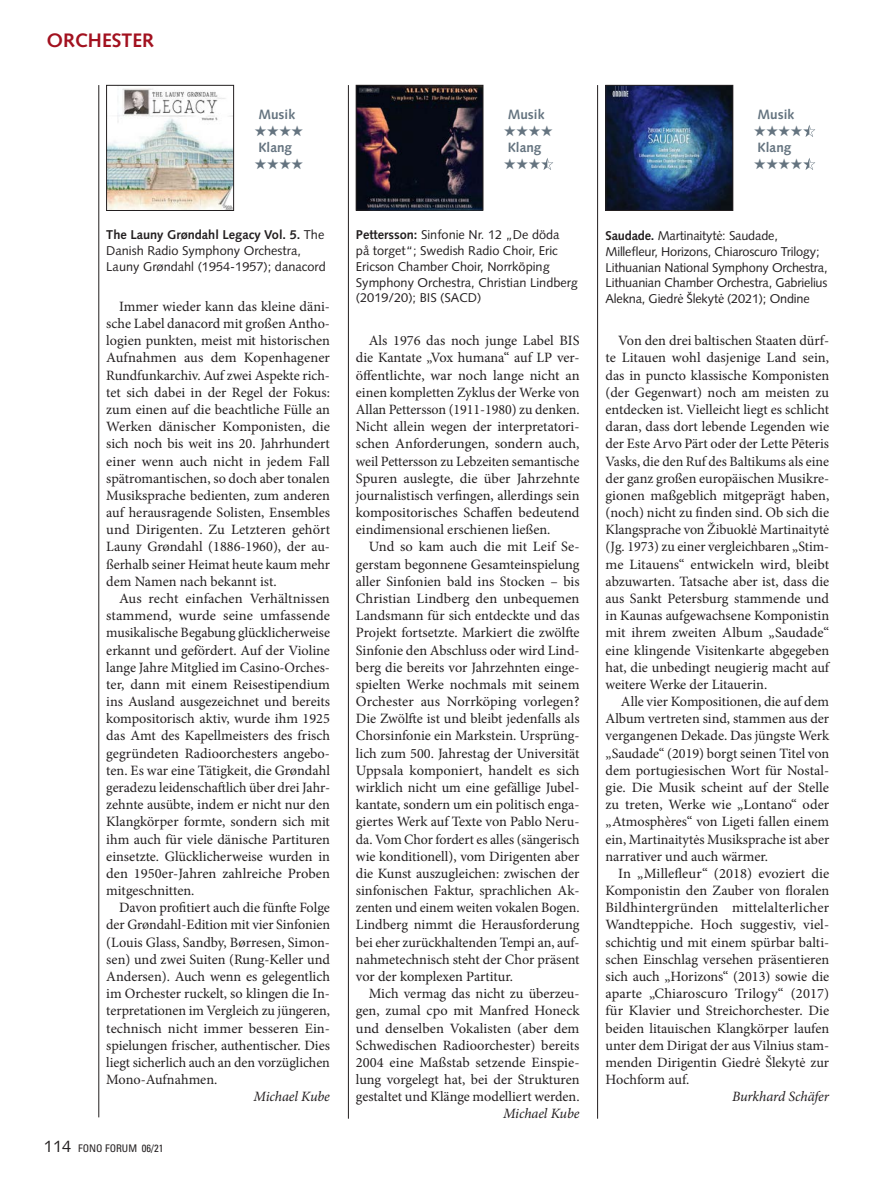
<style>
.page{position:relative;width:893px;height:1191px;background:#fff}
.page>*{position:absolute;margin:0;border:0;box-sizing:border-box;transform-origin:0 0}
.t1{font:700 19.5px "Syntax";color:#a2111f}
.t2{font:15px "Zapf Dingbats ITC";color:#64737f}
.t3{font:14.25px/17.1px "Minion Pro";letter-spacing:-.005em;color:#231f20;text-align:justify}
.t4{font:italic 14.25px "Minion Pro";letter-spacing:-.01em;color:#231f20}
.t5{font:700 13.5px "Syntax";color:#64737f}
.t6{font:12.75px/15.8px "Syntax";color:#231f20}
.t7{font:condensed 10.5px "Univers LT Std";color:#231f20}
.s1{font-weight:700}
.s2{font-family:"Syntax";font-stretch:normal;font-size:16.5px}
.s3{font-family:"Minion Pro";font-size:14.25px}
</style>
<div class="page">
<hr style="left:348px;top:85px;width:1px;height:1033px;background:#231f20">
<hr style="left:99px;top:85px;width:1px;height:1032px;background:#231f20">
<hr style="left:597px;top:85px;width:1px;height:1033px;background:#231f20">
<img style="left:108px;top:88px;width:124px;height:121px">
<div style="left:106px;top:85px;width:128px;height:126px;border:1px solid #231f20"></div>
<img style="left:803px;top:125px;width:12px;height:12px">
<img style="left:803px;top:158px;width:12px;height:12px">
<img style="left:608px;top:87px;width:123px;height:122px">
<div style="left:606px;top:85px;width:127px;height:126px;border:1px solid #231f20"></div>
<img style="left:541px;top:158px;width:12px;height:12px">
<img style="left:358px;top:87px;width:123px;height:121px">
<div style="left:356px;top:85px;width:127px;height:125px;border:1px solid #231f20"></div>
<h1 class="t1" style="left:47px;top:29px;width:109px">ORCHESTER</h1>
<p class="t5" style="left:258px;top:107px;width:38px">Musik</p>
<p class="t2" style="left:255px;top:124px;width:50px">★★★★</p>
<p class="t5" style="left:258px;top:140px;width:35px">Klang</p>
<p class="t2" style="left:255px;top:157px;width:50px">★★★★</p>
<p class="t6" style="left:106px;top:227px;width:221px"><span class="s1">The Launy Grøndahl Legacy Vol. 5.</span> The<br>Danish Radio Symphony Orchestra,<br>Launy Grøndahl (1954-1957); danacord</p>
<p class="t3" style="left:106px;top:298px;width:225px;text-indent:13px">Immer wieder kann das kleine däni&shy;sche Label danacord mit großen Antho&shy;logien punkten, meist mit historischen Aufnahmen aus dem Kopenhagener Rundfunkarchiv. Auf zwei Aspekte rich&shy;tet sich dabei in der Regel der Fokus: zum einen auf die beachtliche Fülle an Werken dänischer Komponisten, die sich noch bis weit ins 20. Jahrhundert einer wenn auch nicht in jedem Fall spätromantischen, so doch aber tonalen Musiksprache bedienten, zum anderen auf herausragende Solisten, Ensembles und Dirigenten. Zu Letzteren gehört Launy Grøndahl (1886-1960), der au&shy;ßerhalb seiner Heimat heute kaum mehr dem Namen nach bekannt ist.</p>
<p class="t3" style="left:106px;top:590px;width:225px;text-indent:13px">Aus recht einfachen Verhältnissen stammend, wurde seine umfassende musikalische Begabung glücklicherweise erkannt und gefördert. Auf der Violine lange Jahre Mitglied im Casino-Orches&shy;ter, dann mit einem Reisestipendium ins Ausland ausgezeichnet und bereits kompositorisch aktiv, wurde ihm 1925 das Amt des Kapellmeisters des frisch gegründeten Radioorchesters angebo&shy;ten. Es war eine Tätigkeit, die Grøndahl geradezu leidenschaftlich über drei Jahr&shy;zehnte ausübte, indem er nicht nur den Klangkörper formte, sondern sich mit ihm auch für viele dänische Partituren einsetzte. Glücklicherweise wurden in den 1950er-Jahren zahlreiche Proben mitgeschnitten.</p>
<p class="t3" style="left:106px;top:899px;width:225px;text-indent:13px">Davon profitiert auch die fünfte Folge der Grøndahl-Edition mit vier Sinfonien (Louis Glass, Sandby, Børresen, Simon&shy;sen) und zwei Suiten (Rung-Keller und Andersen). Auch wenn es gelegentlich im Orchester ruckelt, so klingen die In&shy;terpretationen im Vergleich zu jüngeren, technisch nicht immer besseren Ein&shy;spielungen frischer, authentischer. Dies liegt sicherlich auch an den vorzüglichen Mono-Aufnahmen.</p>
<p class="t4" style="left:254px;top:1087px;width:78px">Michael Kube</p>
<p class="t7" style="left:44px;top:1142px;width:121px"><span class="s2">114</span> FONO FORUM 06/21</p>
<p class="t5" style="left:508px;top:107px;width:38px">Musik</p>
<p class="t2" style="left:504px;top:124px;width:50px">★★★★</p>
<p class="t5" style="left:508px;top:140px;width:35px">Klang</p>
<p class="t2" style="left:504px;top:157px;width:38px">★★★</p>
<p class="t6" style="left:356px;top:227px;width:224px"><span class="s1">Pettersson:</span> Sinfonie Nr. 12 „De döda<br>på torget“; Swedish Radio Choir, Eric Ericson Chamber Choir, Norrköping Symphony Orchestra, Christian Lindberg (2019/20); BIS (SACD)</p>
<p class="t3" style="left:356px;top:332px;width:225px;text-indent:13px">Als 1976 das noch junge Label BIS die Kantate „Vox humana“ auf LP ver&shy;öffentlichte, war noch lange nicht an einen kompletten Zyklus der Werke von Allan Pettersson (1911-1980) zu denken.<br>Nicht allein wegen der interpretatori&shy;schen Anforderungen, sondern auch, weil Pettersson zu Lebzeiten semantische Spuren auslegte, die über Jahrzehnte journalistisch verfingen, allerdings sein kompositorisches Schaffen bedeutend eindimensional erschienen ließen.</p>
<p class="t3" style="left:356px;top:538px;width:225px;text-indent:13px">Und so kam auch die mit Leif Se&shy;gerstam begonnene Gesamteinspielung aller Sinfonien bald ins Stocken – bis Christian Lindberg den unbequemen Landsmann für sich entdeckte und das Projekt fortsetzte. Markiert die zwölfte Sinfonie den Abschluss oder wird Lind&shy;berg die bereits vor Jahrzehnten einge&shy;spielten Werke nochmals mit seinem Orchester aus Norrköping vorlegen?<br>Die Zwölfte ist und bleibt jedenfalls als Chorsinfonie ein Markstein. Ursprüng&shy;lich zum 500. Jahrestag der Universität Uppsala komponiert, handelt es sich wirklich nicht um eine gefällige Jubel&shy;kantate, sondern um ein politisch enga&shy;giertes Werk auf Texte von Pablo Neru&shy;da. Vom Chor fordert es alles (sängerisch wie konditionell), vom Dirigenten aber die Kunst auszugleichen: zwischen der sinfonischen Faktur, sprachlichen Ak&shy;zenten und einem weiten vokalen Bogen.<br>Lindberg nimmt die Herausforderung bei eher zurückhaltenden Tempi an, auf&shy;nahmetechnisch steht der Chor präsent vor der komplexen Partitur.</p>
<p class="t3" style="left:356px;top:985px;width:225px;text-indent:13px">Mich vermag das nicht zu überzeu&shy;gen, zumal cpo mit Manfred Honeck und denselben Vokalisten (aber dem Schwedischen Radioorchester) bereits 2004 eine Maßstab setzende Einspie&shy;lung vorgelegt hat, bei der Strukturen gestaltet und Klänge modelliert werden.</p>
<p class="t4" style="left:503px;top:1104px;width:78px">Michael Kube</p>
<p class="t5" style="left:758px;top:107px;width:38px">Musik</p>
<p class="t2" style="left:754px;top:124px;width:50px">★★★★</p>
<p class="t5" style="left:758px;top:140px;width:35px">Klang</p>
<p class="t2" style="left:754px;top:157px;width:50px">★★★★</p>
<p class="t6" style="left:605px;top:228px;width:224px"><span class="s1">Saudade.</span> Martinaityt<span class="s3">ė</span>: Saudade, Millefleur, Horizons, Chiaroscuro Trilogy; Lithuanian National Symphony Orchestra, Lithuanian Chamber Orchestra, Gabrielius Alekna, Giedr<span class="s3">ė</span> Šlekyt<span class="s3">ė</span> (2021); Ondine</p>
<p class="t3" style="left:605px;top:332px;width:225px;text-indent:13px">Von den drei baltischen Staaten dürf&shy;te Litauen wohl dasjenige Land sein, das in puncto klassische Komponisten (der Gegenwart) noch am meisten zu entdecken ist. Vielleicht liegt es schlicht daran, dass dort lebende Legenden wie der Este Arvo Pärt oder der Lette Pēteris Vasks, die den Ruf des Baltikums als eine der ganz großen europäischen Musikre&shy;gionen maßgeblich mitgeprägt haben, (noch) nicht zu finden sind. Ob sich die Klangsprache von Žibuoklė Martinaitytė (Jg. 1973) zu einer vergleichbaren „Stim&shy;me Litauens“ entwickeln wird, bleibt abzuwarten. Tatsache aber ist, dass die aus Sankt Petersburg stammende und in Kaunas aufgewachsene Komponistin mit ihrem zweiten Album „Saudade“ eine klingende Visitenkarte abgegeben hat, die unbedingt neugierig macht auf weitere Werke der Litauerin.</p>
<p class="t3" style="left:605px;top:693px;width:225px;text-indent:15px">Alle vier Kompositionen, die auf dem Album vertreten sind, stammen aus der vergangenen Dekade. Das jüngste Werk „Saudade“ (2019) borgt seinen Titel von dem portugiesischen Wort für Nostal&shy;gie. Die Musik scheint auf der Stelle zu treten, Werke wie „Lontano“ oder „Atmosphères“ von Ligeti fallen einem ein, Martinaitytės Musiksprache ist aber narrativer und auch wärmer.</p>
<p class="t3" style="left:605px;top:865px;width:225px;text-indent:13px">In „Millefleur“ (2018) evoziert die Komponistin den Zauber von floralen Bildhintergründen mittelalterlicher Wandteppiche. Hoch suggestiv, viel&shy;schichtig und mit einem spürbar balti&shy;schen Einschlag versehen präsentieren sich auch „Horizons“ (2013) sowie die aparte „Chiaroscuro Trilogy“ (2017) für Klavier und Streichorchester. Die beiden litauischen Klangkörper laufen unter dem Dirigat der aus Vilnius stam&shy;menden Dirigentin Giedrė Šlekytė zur Hochform auf.</p>
<p class="t4" style="left:732px;top:1087px;width:99px">Burkhard Schäfer</p>
</div>
